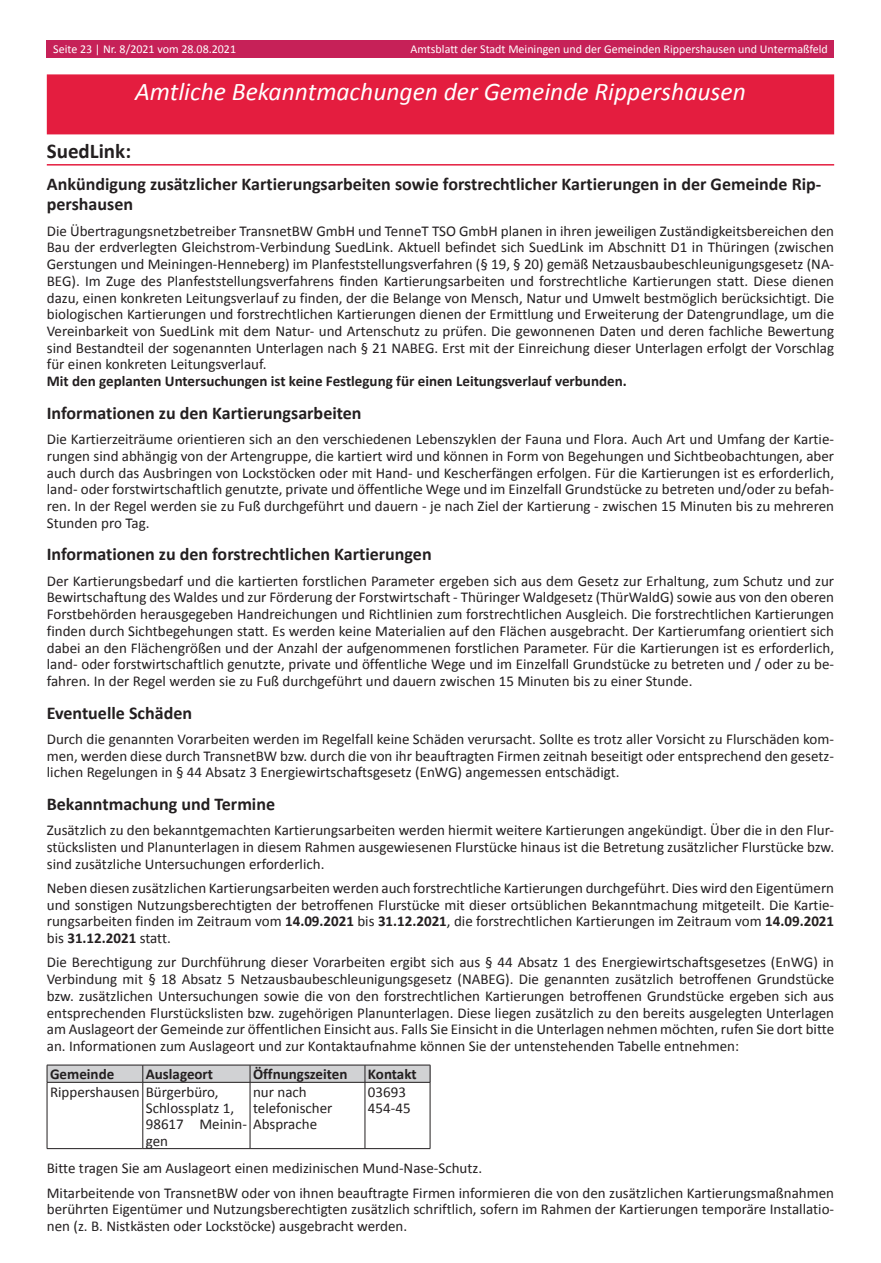
<style>
.page{position:relative;width:881px;height:1263px;background:#fff}
.page>*{position:absolute;margin:0;border:0;box-sizing:border-box;transform-origin:0 0}
.Rasterbalken_2_zeili{font:italic 25.5px "Calibri";color:#fff}
.Überschrift_ohne_abs{font:700 21px "Calibri";color:#231f20}
.Zwischenüberschrift{font:700 18px/20px "Calibri";color:#231f20}
.t1{font:15px/16.6px "Calibri";color:#231f20;text-align:justify}
.t2{font:700 15px "Calibri";color:#231f20}
.t3{font:12px "Calibri";color:#fff}
.s1{font-weight:700}
</style>
<div class="page">
<div style="left:47px;top:40px;width:786px;height:17px;background:#c62158"></div>
<div style="left:47px;top:74px;width:786px;height:60px;background:#e41d3f"></div>
<hr style="left:47px;top:164px;width:786px;height:2px;background:#e41d3f">
<div style="left:47px;top:1065px;width:96px;height:17px;background:#d1d2d4"></div>
<div style="left:143px;top:1065px;width:107px;height:17px;background:#d1d2d4"></div>
<div style="left:250px;top:1065px;width:115px;height:17px;background:#d1d2d4"></div>
<div style="left:365px;top:1065px;width:65px;height:17px;background:#d1d2d4"></div>
<svg style="left:47px;top:1066px;width:1px;height:16px"></svg>
<svg style="left:142px;top:1066px;width:1px;height:16px"></svg>
<hr style="left:47px;top:1065px;width:96px;height:1px;background:#231f20">
<hr style="left:47px;top:1082px;width:96px;height:1px;background:#231f20">
<svg style="left:250px;top:1066px;width:1px;height:16px"></svg>
<hr style="left:143px;top:1065px;width:107px;height:1px;background:#231f20">
<hr style="left:143px;top:1082px;width:107px;height:1px;background:#231f20">
<svg style="left:364px;top:1066px;width:1px;height:16px"></svg>
<hr style="left:250px;top:1065px;width:115px;height:1px;background:#231f20">
<hr style="left:250px;top:1082px;width:115px;height:1px;background:#231f20">
<svg style="left:429px;top:1066px;width:1px;height:16px"></svg>
<hr style="left:365px;top:1065px;width:65px;height:1px;background:#231f20">
<hr style="left:365px;top:1082px;width:65px;height:1px;background:#231f20">
<hr style="left:47px;top:1082px;width:1px;height:66px;background:#231f20">
<hr style="left:142px;top:1082px;width:1px;height:66px;background:#231f20">
<hr style="left:47px;top:1148px;width:96px;height:1px;background:#231f20">
<hr style="left:250px;top:1082px;width:1px;height:66px;background:#231f20">
<hr style="left:143px;top:1148px;width:107px;height:1px;background:#231f20">
<hr style="left:364px;top:1082px;width:1px;height:66px;background:#231f20">
<hr style="left:250px;top:1148px;width:115px;height:1px;background:#231f20">
<hr style="left:429px;top:1082px;width:1px;height:66px;background:#231f20">
<hr style="left:365px;top:1148px;width:65px;height:1px;background:#231f20">
<p class="t3" style="left:53px;top:42px;width:184px">Seite 23 | Nr. 8/2021 vom 28.08.2021</p>
<p class="t3" style="left:410px;top:42px;width:418px">Amtsblatt der Stadt Meiningen und der Gemeinden Rippershausen und Untermaßfeld</p>
<p class="Rasterbalken_2_zeili" style="left:135px;top:74px;width:612px">Amtliche Bekanntmachungen der Gemeinde Rippershausen</p>
<p class="Überschrift_ohne_abs" style="left:47px;top:137px;width:86px">SuedLink:</p>
<p class="Zwischenüberschrift" style="left:47px;top:174px;width:775px">Ankündigung zusätzlicher Kartierungsarbeiten sowie forstrechtlicher Kartierungen in der Gemeinde Rip&shy;pershausen</p>
<p class="t1" style="left:47px;top:222px;width:788px">Die Übertragungsnetzbetreiber TransnetBW GmbH und TenneT TSO GmbH planen in ihren jeweiligen Zuständigkeitsbereichen den Bau der erdverlegten Gleichstrom-Verbindung SuedLink. Aktuell befindet sich SuedLink im Abschnitt D1 in Thüringen (zwischen Gerstungen und Meiningen-Henneberg) im Planfeststellungsverfahren (§ 19, § 20) gemäß Netzausbaubeschleunigungsgesetz (NA-BEG). Im Zuge des Planfeststellungsverfahrens finden Kartierungsarbeiten und forstrechtliche Kartierungen statt. Diese dienen dazu, einen konkreten Leitungsverlauf zu finden, der die Belange von Mensch, Natur und Umwelt bestmöglich berücksichtigt. Die biologischen Kartierungen und forstrechtlichen Kartierungen dienen der Ermittlung und Erweiterung der Datengrundlage, um die Vereinbarkeit von SuedLink mit dem Natur- und Artenschutz zu prüfen. Die gewonnenen Daten und deren fachliche Bewertung sind Bestandteil der sogenannten Unterlagen nach § 21 NABEG. Erst mit der Einreichung dieser Unterlagen erfolgt der Vorschlag für einen konkreten Leitungsverlauf.</p>
<p class="t2" style="left:47px;top:372px;width:581px">Mit den geplanten Untersuchungen ist keine Festlegung für einen Leitungsverlauf verbunden.</p>
<p class="Zwischenüberschrift" style="left:47px;top:403px;width:316px">Informationen zu den Kartierungsarbeiten</p>
<p class="t1" style="left:47px;top:431px;width:788px">Die Kartierzeiträume orientieren sich an den verschiedenen Lebenszyklen der Fauna und Flora. Auch Art und Umfang der Kartie&shy;rungen sind abhängig von der Artengruppe, die kartiert wird und können in Form von Begehungen und Sichtbeobachtungen, aber auch durch das Ausbringen von Lockstöcken oder mit Hand- und Kescherfängen erfolgen. Für die Kartierungen ist es erforderlich, land- oder forstwirtschaftlich genutzte, private und öffentliche Wege und im Einzelfall Grundstücke zu betreten und/oder zu befah&shy;ren. In der Regel werden sie zu Fuß durchgeführt und dauern - je nach Ziel der Kartierung - zwischen 15 Minuten bis zu mehreren Stunden pro Tag.</p>
<p class="Zwischenüberschrift" style="left:47px;top:544px;width:386px">Informationen zu den forstrechtlichen Kartierungen</p>
<p class="t1" style="left:47px;top:572px;width:788px">Der Kartierungsbedarf und die kartierten forstlichen Parameter ergeben sich aus dem Gesetz zur Erhaltung, zum Schutz und zur Bewirtschaftung des Waldes und zur Förderung der Forstwirtschaft - Thüringer Waldgesetz (ThürWaldG) sowie aus von den oberen Forstbehörden herausgegeben Handreichungen und Richtlinien zum forstrechtlichen Ausgleich. Die forstrechtlichen Kartierungen finden durch Sichtbegehungen statt. Es werden keine Materialien auf den Flächen ausgebracht. Der Kartierumfang orientiert sich dabei an den Flächengrößen und der Anzahl der aufgenommenen forstlichen Parameter. Für die Kartierungen ist es erforderlich, land- oder forstwirtschaftlich genutzte, private und öffentliche Wege und im Einzelfall Grundstücke zu betreten und / oder zu be&shy;fahren. In der Regel werden sie zu Fuß durchgeführt und dauern zwischen 15 Minuten bis zu einer Stunde.</p>
<p class="Zwischenüberschrift" style="left:47px;top:703px;width:147px">Eventuelle Schäden</p>
<p class="t1" style="left:47px;top:731px;width:788px">Durch die genannten Vorarbeiten werden im Regelfall keine Schäden verursacht. Sollte es trotz aller Vorsicht zu Flurschäden kom&shy;men, werden diese durch TransnetBW bzw. durch die von ihr beauftragten Firmen zeitnah beseitigt oder entsprechend den gesetz&shy;lichen Regelungen in § 44 Absatz 3 Energiewirtschaftsgesetz (EnWG) angemessen entschädigt.</p>
<p class="Zwischenüberschrift" style="left:47px;top:794px;width:230px">Bekanntmachung und Termine</p>
<p class="t1" style="left:47px;top:822px;width:788px">Zusätzlich zu den bekanntgemachten Kartierungsarbeiten werden hiermit weitere Kartierungen angekündigt. Über die in den Flur&shy;stückslisten und Planunterlagen in diesem Rahmen ausgewiesenen Flurstücke hinaus ist die Betretung zusätzlicher Flurstücke bzw. sind zusätzliche Untersuchungen erforderlich.</p>
<p class="t1" style="left:47px;top:880px;width:788px">Neben diesen zusätzlichen Kartierungsarbeiten werden auch forstrechtliche Kartierungen durchgeführt. Dies wird den Eigentümern und sonstigen Nutzungsberechtigten der betroffenen Flurstücke mit dieser ortsüblichen Bekanntmachung mitgeteilt. Die Kartie&shy;rungsarbeiten finden im Zeitraum vom <span class="s1">14.09.2021</span> bis <span class="s1">31.12.2021</span>, die forstrechtlichen Kartierungen im Zeitraum vom <span class="s1">14.09.2021 </span>bis <span class="s1">31.12.2021</span> statt.</p>
<p class="t1" style="left:47px;top:954px;width:788px">Die Berechtigung zur Durchführung dieser Vorarbeiten ergibt sich aus § 44 Absatz 1 des Energiewirtschaftsgesetzes (EnWG) in Verbindung mit § 18 Absatz 5 Netzausbaubeschleunigungsgesetz (NABEG). Die genannten zusätzlich betroffenen Grundstücke bzw. zusätzlichen Untersuchungen sowie die von den forstrechtlichen Kartierungen betroffenen Grundstücke ergeben sich aus entsprechenden Flurstückslisten bzw. zugehörigen Planunterlagen. Diese liegen zusätzlich zu den bereits ausgelegten Unterlagen am Auslageort der Gemeinde zur öffentlichen Einsicht aus. Falls Sie Einsicht in die Unterlagen nehmen möchten, rufen Sie dort bitte an. Informationen zum Auslageort und zur Kontaktaufnahme können Sie der untenstehenden Tabelle entnehmen:</p>
<p class="t2" style="left:50px;top:1065px;width:66px">Gemeinde</p>
<p class="t2" style="left:146px;top:1065px;width:69px">Auslageort</p>
<p class="t2" style="left:253px;top:1065px;width:96px">Öffnungszeiten</p>
<p class="t2" style="left:368px;top:1065px;width:50px">Kontakt</p>
<p class="t1" style="left:50px;top:1083px;width:170px">Rippershausen Bürgerbüro,</p>
<p class="t1" style="left:146px;top:1100px;width:90px">Schlossplatz 1,</p>
<p class="t1" style="left:146px;top:1116px;width:173px">98617 Meinin- Absprache gen</p>
<p class="t1" style="left:253px;top:1083px;width:55px">nur nach</p>
<p class="t1" style="left:253px;top:1100px;width:81px">telefonischer</p>
<p class="t1" style="left:368px;top:1083px;width:40px">03693</p>
<p class="t1" style="left:368px;top:1100px;width:44px">454-45</p>
<p class="t1" style="left:47px;top:1160px;width:437px">Bitte tragen Sie am Auslageort einen medizinischen Mund-Nase-Schutz.</p>
<p class="t1" style="left:47px;top:1184px;width:788px">Mitarbeitende von TransnetBW oder von ihnen beauftragte Firmen informieren die von den zusätzlichen Kartierungsmaßnahmen berührten Eigentümer und Nutzungsberechtigten zusätzlich schriftlich, sofern im Rahmen der Kartierungen temporäre Installatio&shy;nen (z. B. Nistkästen oder Lockstöcke) ausgebracht werden.</p>
</div>
